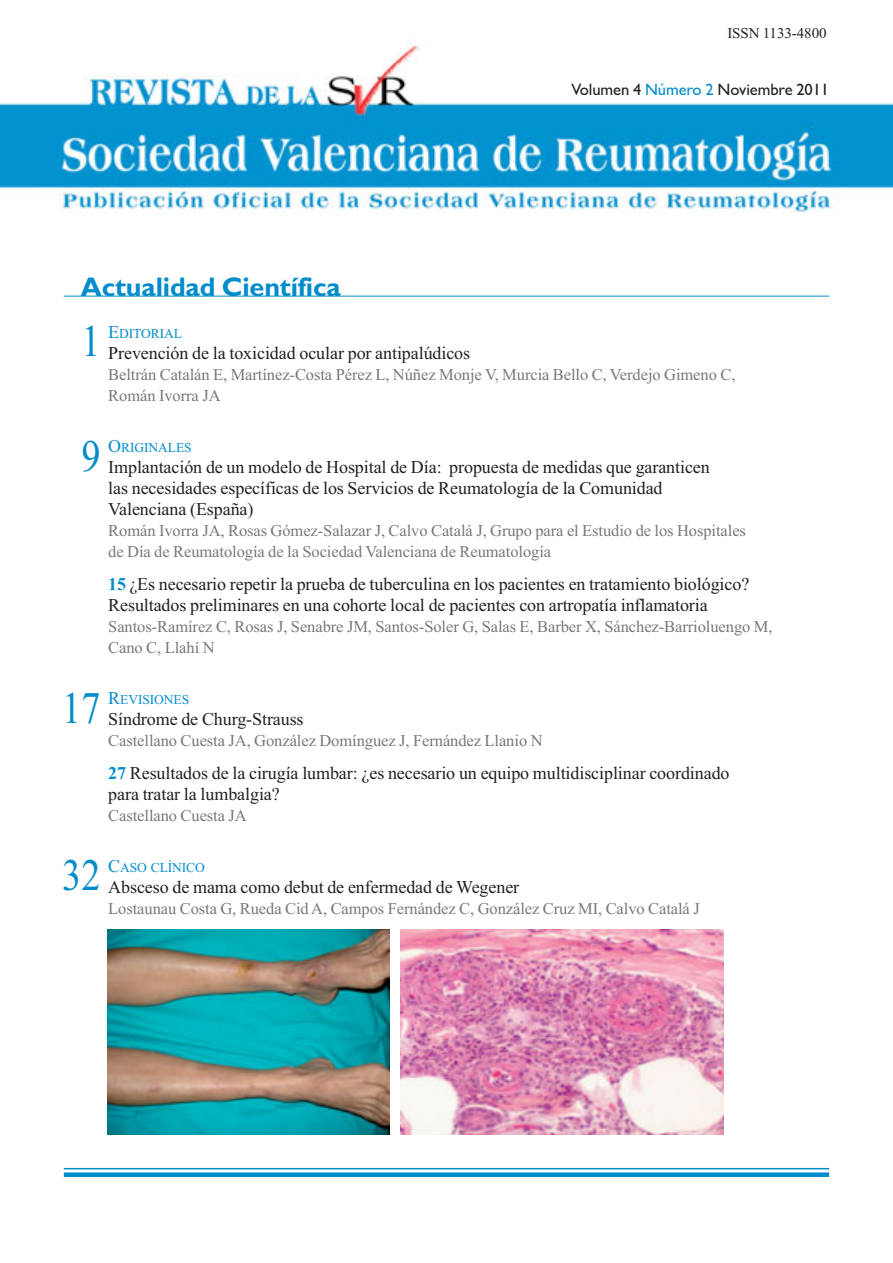
<style>
.page{position:relative;width:893px;height:1263px;background:#fff}
.page>*{position:absolute;margin:0;border:0;box-sizing:border-box;transform-origin:0 0}
.t1{font:45px "Times New Roman";color:#008ccb;scale:.85 1}
.t2{font:700 27px "Gill Sans";letter-spacing:-.005em;color:#008ccb}
.t3{font:18px/21px "Times New Roman";letter-spacing:-.005em;color:#231f20}
.t4{font:16.5px/21px "Times New Roman";letter-spacing:-.005em;color:#77787b}
.t5{font:16.5px "Gill Sans";letter-spacing:-.005em;color:#231f20}
.t6{font:15px "Times New Roman";letter-spacing:-.005em;color:#231f20}
.t7{font:13.5px "Times New Roman";letter-spacing:-.005em;color:#008ccb}
.s1{color:#008ccb}
.s2{font-size:18px}
.s3{font-weight:700;color:#008ccb}
</style>
<div class="page">
<img style="left:1px;top:40px;width:892px;height:172px">
<hr style="left:64px;top:296px;width:765px;height:1px;background:#008ccb">
<hr style="left:64px;top:1168px;width:765px;height:1px;background:#008ccb">
<div style="left:64px;top:1172px;width:765px;height:5px;background:#008ccb"></div>
<img style="left:401px;top:929px;width:323px;height:205px">
<img style="left:107px;top:929px;width:282px;height:205px">
<p class="t6" style="left:727px;top:27px;width:101px">ISSN 1133-4800</p>
<h2 class="t2" style="left:81px;top:271px;width:262px">Actualidad Científica</h2>
<p class="t5" style="left:572px;top:80px;width:259px">Volumen 4 <span class="s1">Número 2</span> Noviembre 2011</p>
<h1 class="t1" style="left:81px;top:325px;width:24px">1</h1>
<h1 class="t1" style="left:81px;top:440px;width:24px">9</h1>
<h1 class="t1" style="left:62px;top:691px;width:46px">17</h1>
<h1 class="t1" style="left:62px;top:859px;width:46px">32</h1>
<p class="t7" style="left:108px;top:329px;width:75px"><span class="s2">E</span>DITORIAL</p>
<p class="t3" style="left:108px;top:344px;width:363px">Prevención de la toxicidad ocular por antipalúdicos</p>
<p class="t4" style="left:108px;top:365px;width:629px">Beltrán Catalán E, Martínez-Costa Pérez L, Núñez Monje V, Murcia Bello C, Verdejo Gimeno C,<br>Román Ivorra JA</p>
<p class="t7" style="left:108px;top:443px;width:85px"><span class="s2">O</span>RIGINALES</p>
<p class="t3" style="left:108px;top:458px;width:603px">Implantación de un modelo de Hospital de Día: propuesta de medidas que garanticen las necesidades específicas de los Servicios de Reumatología de la Comunidad<br>Valenciana (España)</p>
<p class="t4" style="left:108px;top:521px;width:639px">Román Ivorra JA, Rosas Gómez-Salazar J, Calvo Catalá J, Grupo para el Estudio de los Hospitales de Día de Reumatología de la Sociedad Valenciana de Reumatología</p>
<p class="t3" style="left:108px;top:575px;width:643px"><span class="s3">15</span> ¿Es necesario repetir la prueba de tuberculina en los pacientes en tratamiento biológico?<br>Resultados preliminares en una cohorte local de pacientes con artropatía inflamatoria</p>
<p class="t4" style="left:108px;top:617px;width:666px">Santos-Ramírez C, Rosas J, Senabre JM, Santos-Soler G, Salas E, Barber X, Sánchez-Barrioluengo M,<br>Cano C, Llahí N</p>
<p class="t7" style="left:108px;top:695px;width:82px"><span class="s2">R</span>EVISIONES</p>
<p class="t3" style="left:108px;top:710px;width:197px">Síndrome de Churg-Strauss</p>
<p class="t4" style="left:108px;top:731px;width:436px">Castellano Cuesta JA, González Domínguez J, Fernández Llanio N</p>
<p class="t3" style="left:108px;top:764px;width:623px"><span class="s3">27</span> Resultados de la cirugía lumbar: ¿es necesario un equipo multidisciplinar coordinado para tratar la lumbalgia?</p>
<p class="t4" style="left:108px;top:806px;width:140px">Castellano Cuesta JA</p>
<p class="t7" style="left:108px;top:863px;width:98px"><span class="s2">C</span>ASO CLÍNICO</p>
<p class="t3" style="left:108px;top:878px;width:412px">Absceso de mama como debut de enfermedad de Wegener</p>
<p class="t4" style="left:108px;top:899px;width:593px">Lostaunau Costa G, Rueda Cid A, Campos Fernández C, González Cruz MI, Calvo Catalá J</p>
</div>
